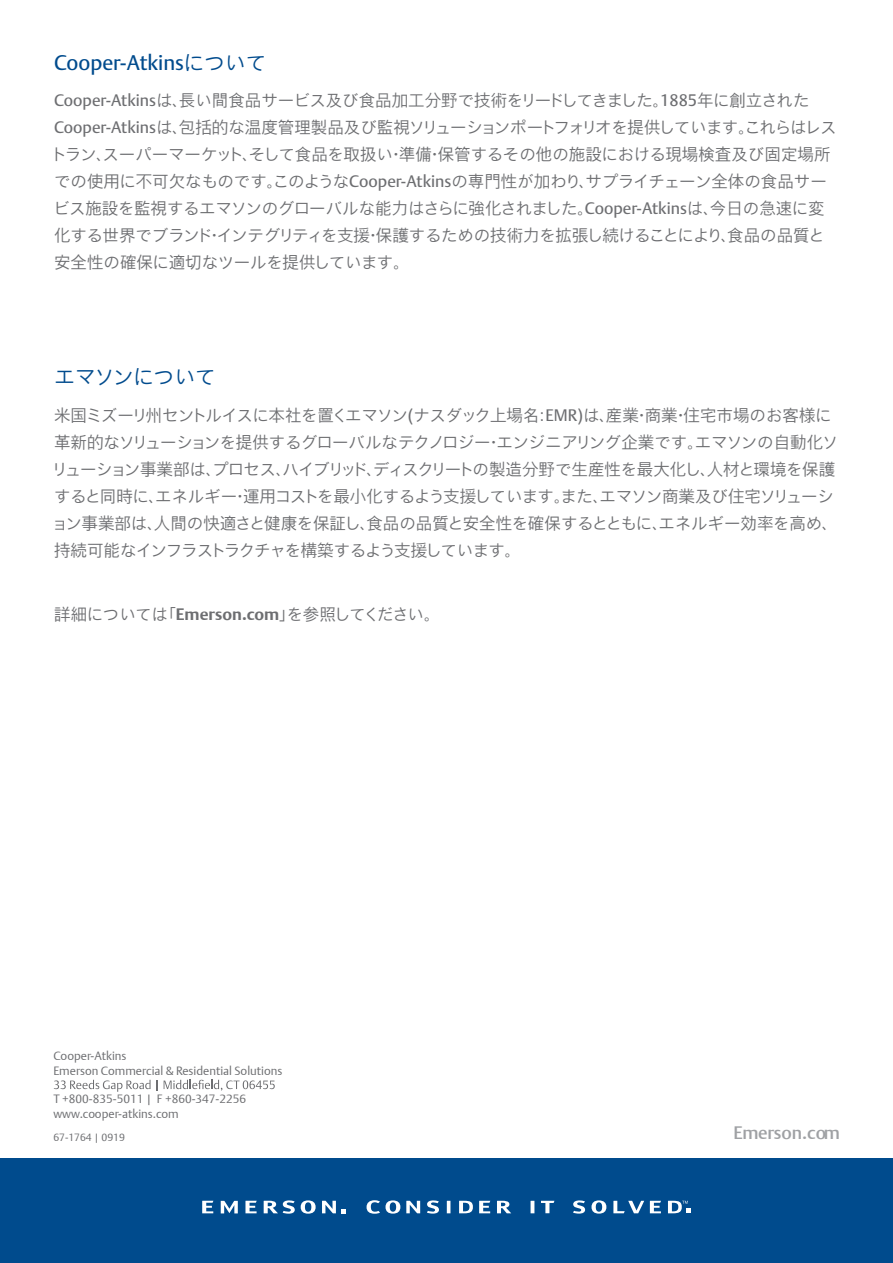
<style>
.page{position:relative;width:893px;height:1263px;background:#fff}
.page>*{position:absolute;margin:0;border:0;box-sizing:border-box;transform-origin:0 0}
.t1{font:21px "DTL Argo T";color:#004b8d}
.t2{font:300 21px "Nimbus Sans JAP";letter-spacing:-.02em;color:#004b8d}
.t3{font:500 18px "DTL Argo T";color:#9fa1a4}
.t4{font:300 16.5px/27px "Nimbus Sans JAP";letter-spacing:-.02em;color:#6d6e71}
.t5{font:12px/14.4px "DTL Argo T Light";color:#6d6e71}
.t6{font:10.5px "DTL Argo T Light";color:#6d6e71}
.s1{font-family:"Nimbus Sans JAP";font-weight:300}
.s2{font-family:"DTL Argo T";font-weight:400}
.s3{font-family:"DTL Argo T";font-weight:700}
</style>
<div class="page">
<div style="left:0;top:1158px;width:893px;height:105px;background:#004b8d"></div>
<svg style="left:301px;top:1200px;width:15px;height:14px"></svg>
<svg style="left:245px;top:1201px;width:12px;height:12px"></svg>
<svg style="left:202px;top:1201px;width:11px;height:12px"></svg>
<svg style="left:221px;top:1201px;width:17px;height:12px"></svg>
<svg style="left:264px;top:1200px;width:31px;height:14px"></svg>
<svg style="left:497px;top:1201px;width:14px;height:12px"></svg>
<svg style="left:591px;top:1200px;width:15px;height:13px"></svg>
<svg style="left:479px;top:1201px;width:11px;height:12px"></svg>
<svg style="left:650px;top:1201px;width:11px;height:12px"></svg>
<svg style="left:406px;top:1201px;width:14px;height:12px"></svg>
<svg style="left:427px;top:1200px;width:12px;height:13px"></svg>
<svg style="left:573px;top:1200px;width:12px;height:13px"></svg>
<svg style="left:447px;top:1201px;width:3px;height:12px"></svg>
<svg style="left:531px;top:1201px;width:3px;height:12px"></svg>
<svg style="left:541px;top:1201px;width:13px;height:12px"></svg>
<svg style="left:613px;top:1201px;width:31px;height:12px"></svg>
<svg style="left:459px;top:1201px;width:14px;height:12px"></svg>
<svg style="left:367px;top:1200px;width:33px;height:14px"></svg>
<svg style="left:322px;top:1201px;width:23px;height:12px"></svg>
<svg style="left:668px;top:1201px;width:22px;height:12px"></svg>
<svg style="left:54px;top:1080px;width:97px;height:12px"></svg>
<svg style="left:164px;top:1080px;width:111px;height:10px"></svg>
<p class="t1" style="left:54px;top:50px;width:214px">Cooper-Atkins<span class="s1">について</span></p>
<p class="t4" style="left:51px;top:87px;width:787px"><span class="s2">Cooper-Atkins</span>は、長い間食品サービス及び食品加工分野で技術をリードしてきました。<span class="s2">1885</span>年に創立された<span class="s2">Cooper-Atkins</span>は、包括的な温度管理製品及び監視ソリューションポートフォリオを提供しています。これらはレストラン、スーパーマーケット、そして食品を取扱い・準備・保管するその他の施設における現場検査及び固定場所での使用に不可欠なものです。このような<span class="s2">Cooper-Atkins</span>の専門性が加わり、サプライチェーン全体の食品サービス施設を監視するエマソンのグローバルな能力はさらに強化されました。<span class="s2">Cooper-Atkins</span>は、今日の急速に変化する世界でブランド・インテグリティを支援・保護するための技術力を拡張し続けることにより、食品の品質と安全性の確保に適切なツールを提供しています。</p>
<p class="t2" style="left:54px;top:361px;width:164px">エマソンについて</p>
<p class="t4" style="left:52px;top:402px;width:788px">米国ミズーリ州セントルイスに本社を置くエマソン<span class="s2">(</span>ナスダック上場名：<span class="s2">EMR)</span>は、産業・商業・住宅市場のお客様に革新的なソリューションを提供するグローバルなテクノロジー・エンジニアリング企業です。エマソンの自動化ソリューション事業部は、プロセス、ハイブリッド、ディスクリートの製造分野で生産性を最大化し、人材と環境を保護すると同時に、エネルギー・運用コストを最小化するよう支援しています。また、エマソン商業及び住宅ソリューション事業部は、人間の快適さと健康を保証し、食品の品質と安全性を確保するとともに、エネルギー効率を高め、持続可能なインフラストラクチャを構築するよう支援しています。</p>
<p class="t4" style="left:54px;top:601px;width:387px">詳細については「<span class="s3">Emerson.com</span>」を参照してください。</p>
<p class="t5" style="left:53px;top:1049px;width:231px">Cooper-Atkins<br>Emerson Commercial &amp; Residential Solutions</p>
<p class="t5" style="left:53px;top:1092px;width:194px">T +800-835-5011 | F +860-347-2256 www.cooper-atkins.com</p>
<p class="t6" style="left:53px;top:1131px;width:73px">67-1764 | 0919</p>
<p class="t3" style="left:733px;top:1122px;width:108px">Emerson.com</p>
</div>
